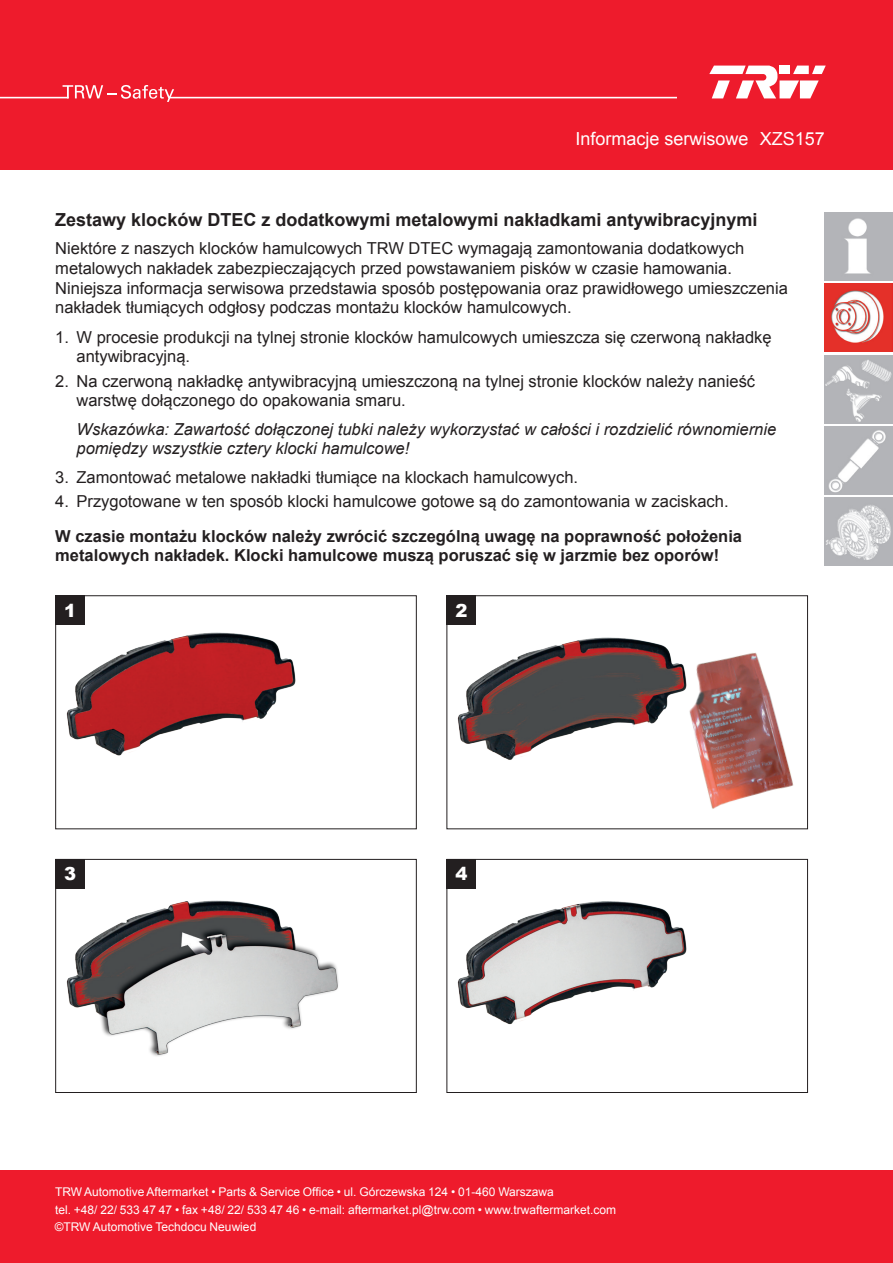
<style>
.page{position:relative;width:893px;height:1263px;background:#ee1b2c}
.page>*{position:absolute;margin:0;border:0;box-sizing:border-box;transform-origin:0 0}
.t1{font:700 18px "Arial";color:#231f20}
.t2{font:18px "Arial";color:#fff}
.t3{font:900 18px "Arial";color:#fff}
.t4{font:16.5px/19.8px "Arial";color:#231f20}
.t5{font:700 16.5px/19.8px "Arial";color:#231f20}
.t6{font:italic 16.5px/19.8px "Arial";color:#231f20}
.t7{font:12px/17.2px "Arial";color:#fff}
</style>
<div class="page">
<svg style="left:63px;top:85px;width:111px;height:17px"></svg>
<hr style="left:0;top:97px;width:69px;height:1px;background:#fff">
<hr style="left:169px;top:97px;width:507px;height:1px;background:#fff">
<svg style="left:709px;top:66px;width:117px;height:32px"></svg>
<div style="left:0;top:171px;width:893px;height:999px;background:#fff"></div>
<img style="left:825px;top:213px;width:68px;height:68px">
<img style="left:825px;top:284px;width:68px;height:68px">
<img style="left:825px;top:355px;width:68px;height:68px">
<img style="left:825px;top:426px;width:68px;height:68px">
<img style="left:825px;top:497px;width:68px;height:68px">
<img style="left:66px;top:632px;width:230px;height:124px">
<div style="left:55px;top:595px;width:362px;height:234px;border:1px solid #231f20"></div>
<img style="left:457px;top:637px;width:209px;height:123px">
<div style="left:446px;top:595px;width:362px;height:234px;border:1px solid #231f20"></div>
<img style="left:457px;top:901px;width:230px;height:124px">
<div style="left:446px;top:859px;width:362px;height:234px;border:1px solid #231f20"></div>
<img style="left:66px;top:900px;width:273px;height:156px">
<div style="left:55px;top:859px;width:362px;height:234px;border:1px solid #231f20"></div>
<div style="left:55px;top:595px;width:30px;height:30px;background:#231f20"></div>
<div style="left:446px;top:595px;width:30px;height:30px;background:#231f20"></div>
<div style="left:55px;top:859px;width:30px;height:30px;background:#231f20"></div>
<div style="left:446px;top:859px;width:30px;height:30px;background:#231f20"></div>
<img style="left:666px;top:648px;width:128px;height:161px">
<p class="t2" style="left:575px;top:127px;width:175px">Informacje serwisowe</p>
<p class="t2" style="left:760px;top:127px;width:67px">XZS157</p>
<p class="t1" style="left:55px;top:207px;width:704px">Zestawy klocków DTEC z dodatkowymi metalowymi nakładkami antywibracyjnymi</p>
<p class="t4" style="left:55px;top:238px;width:734px">Niektóre z naszych klocków hamulcowych TRW DTEC wymagają zamontowania dodatkowych metalowych nakładek zabezpieczających przed powstawaniem pisków w czasie hamowania.<br>Niniejsza informacja serwisowa przedstawia sposób postępowania oraz prawidłowego umieszczenia nakładek tłumiących odgłosy podczas montażu klocków hamulcowych.</p>
<p class="t4" style="left:77px;top:327px;width:697px;text-indent:-21px">1. W procesie produkcji na tylnej stronie klocków hamulcowych umieszcza się czerwoną nakładkę antywibracyjną.</p>
<p class="t4" style="left:77px;top:371px;width:680px;text-indent:-21px">2. Na czerwoną nakładkę antywibracyjną umieszczoną na tylnej stronie klocków należy nanieść warstwę dołączonego do opakowania smaru.</p>
<p class="t6" style="left:77px;top:419px;width:701px">Wskazówka: Zawartość dołączonej tubki należy wykorzystać w całości i rozdzielić równomiernie pomiędzy wszystkie cztery klocki hamulcowe!</p>
<p class="t4" style="left:55px;top:467px;width:524px">3. Zamontować metalowe nakładki tłumiące na klockach hamulcowych.</p>
<p class="t4" style="left:55px;top:491px;width:675px">4. Przygotowane w ten sposób klocki hamulcowe gotowe są do zamontowania w zaciskach.</p>
<p class="t5" style="left:55px;top:526px;width:688px">W czasie montażu klocków należy zwrócić szczególną uwagę na poprawność położenia metalowych nakładek. Klocki hamulcowe muszą poruszać się w jarzmie bez oporów!</p>
<p class="t3" style="left:64px;top:597px;width:14px">1</p>
<p class="t3" style="left:455px;top:597px;width:14px">2</p>
<p class="t3" style="left:64px;top:861px;width:14px">3</p>
<p class="t3" style="left:455px;top:861px;width:14px">4</p>
<p class="t7" style="left:55px;top:1184px;width:563px">TRW Automotive Aftermarket • Parts &amp; Service Office • ul. Górczewska 124 • 01-460 Warszawa<br>tel. +48/ 22/ 533 47 47 • fax +48/ 22/ 533 47 46 • e-mail: aftermarket.pl@trw.com • www.trwaftermarket.com</p>
<p class="t7" style="left:55px;top:1218px;width:203px">©TRW Automotive Techdocu Neuwied</p>
</div>
